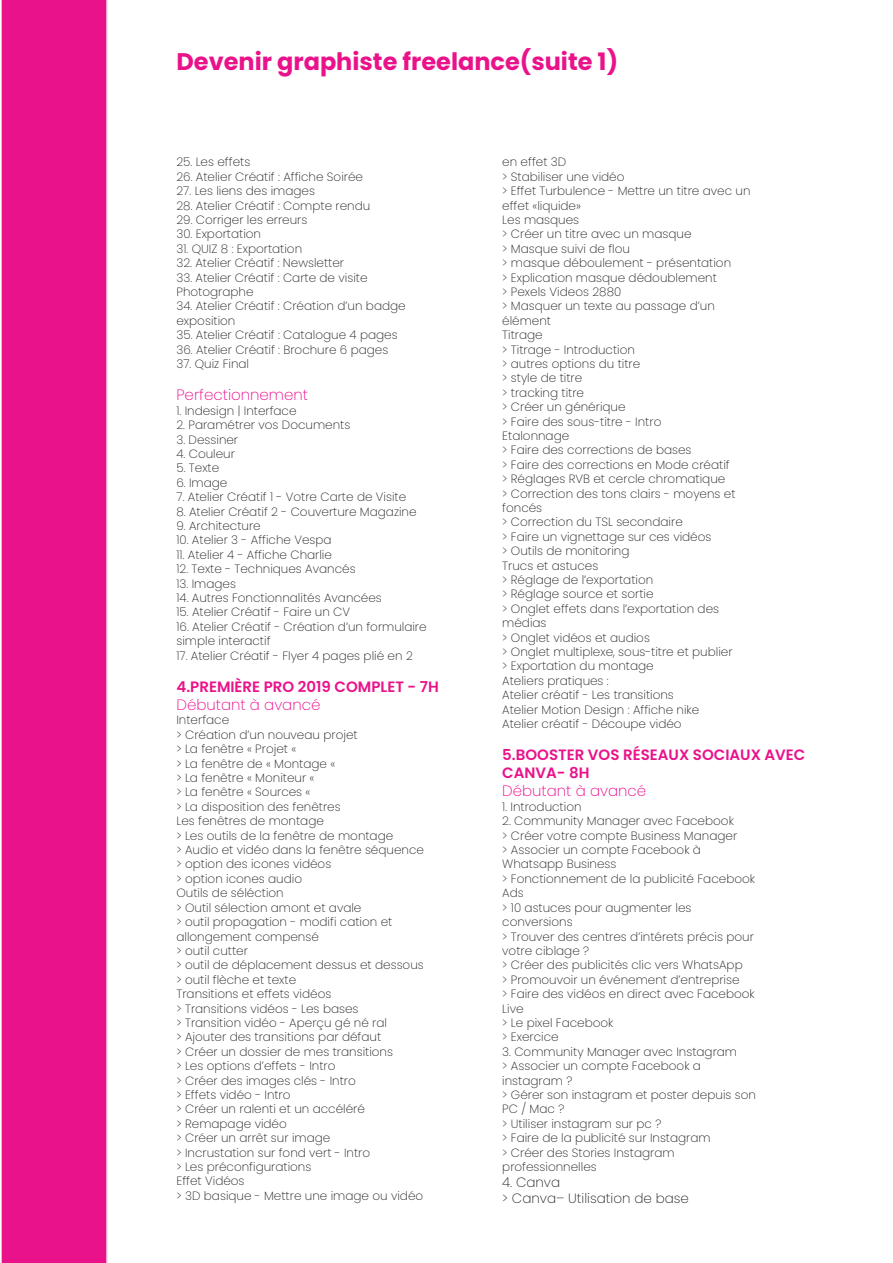
<style>
.page{position:relative;width:893px;height:1263px;background:#fff}
.page>*{position:absolute;margin:0;border:0;box-sizing:border-box;transform-origin:0 0}
.t1{font:700 24px "Poppins";color:#ea128a}
.t2{font:600 15px/18px "Poppins";color:#ea128a}
.t3{font:200 15px "Poppins";color:#ed028c}
.t4{font:200 13.5px/16.2px "Poppins";color:#231f20}
.t5{font:200 12px/14.4px "Poppins";color:#231f20}
</style>
<div class="page">
<div style="left:1px;top:0;width:107px;height:1263px;background:#ea128a"></div>
<h1 class="t1" style="left:176px;top:49px;width:443px">Devenir graphiste freelance(suite 1)</h1>
<p class="t5" style="left:176px;top:155px;width:75px">25. Les effets</p>
<p class="t5" style="left:176px;top:170px;width:188px">26. Atelier Créatif : Affiche Soirée</p>
<p class="t5" style="left:176px;top:184px;width:140px">27. Les liens des images</p>
<p class="t5" style="left:176px;top:198px;width:195px">28. Atelier Créatif : Compte rendu</p>
<p class="t5" style="left:176px;top:213px;width:132px">29. Corriger les erreurs</p>
<p class="t5" style="left:176px;top:227px;width:86px">30. Exportation</p>
<p class="t5" style="left:176px;top:242px;width:127px">31. QUIZ 8 : Exportation</p>
<p class="t5" style="left:176px;top:256px;width:169px">32. Atelier Créatif : Newsletter</p>
<p class="t5" style="left:176px;top:270px;width:193px">33. Atelier Créatif : Carte de visite<br>Photographe</p>
<p class="t5" style="left:176px;top:299px;width:231px">34. Atelier Créatif : Création d’un badge exposition</p>
<p class="t5" style="left:176px;top:328px;width:223px">35. Atelier Créatif : Catalogue 4 pages</p>
<p class="t5" style="left:176px;top:342px;width:213px">36. Atelier Créatif : Brochure 6 pages</p>
<p class="t5" style="left:176px;top:357px;width:74px">37. Quiz Final</p>
<p class="t3" style="left:176px;top:386px;width:133px">Perfectionnement</p>
<p class="t5" style="left:176px;top:404px;width:122px">1. Indesign | Interface</p>
<p class="t5" style="left:176px;top:418px;width:175px">2. Paramétrer vos Documents</p>
<p class="t5" style="left:176px;top:432px;width:63px">3. Dessiner</p>
<p class="t5" style="left:176px;top:447px;width:60px">4. Couleur</p>
<p class="t5" style="left:176px;top:461px;width:44px">5. Texte</p>
<p class="t5" style="left:176px;top:476px;width:52px">6. Image</p>
<p class="t5" style="left:176px;top:490px;width:231px">7. Atelier Créatif 1 - Votre Carte de Visite</p>
<p class="t5" style="left:176px;top:504px;width:242px">8. Atelier Créatif 2 - Couverture Magazine</p>
<p class="t5" style="left:176px;top:519px;width:86px">9. Architecture</p>
<p class="t5" style="left:176px;top:533px;width:157px">10. Atelier 3 - Affiche Vespa</p>
<p class="t5" style="left:176px;top:548px;width:157px">11. Atelier 4 - Affiche Charlie</p>
<p class="t5" style="left:176px;top:562px;width:181px">12. Texte - Techniques Avancés</p>
<p class="t5" style="left:176px;top:576px;width:61px">13. Images</p>
<p class="t5" style="left:176px;top:591px;width:207px">14. Autres Fonctionnalités Avancées</p>
<p class="t5" style="left:176px;top:605px;width:175px">15. Atelier Créatif - Faire un CV</p>
<p class="t5" style="left:176px;top:620px;width:252px">16. Atelier Créatif - Création d’un formulaire simple interactif</p>
<p class="t5" style="left:176px;top:648px;width:238px">17. Atelier Créatif - Flyer 4 pages plié en 2</p>
<p class="t2" style="left:176px;top:678px;width:264px">4.PREMIÈRE PRO 2019 COMPLET - 7H</p>
<p class="t3" style="left:176px;top:696px;width:145px">Débutant à avancé</p>
<p class="t5" style="left:176px;top:713px;width:249px">Interface<br>&gt; Création d’un nouveau projet<br>&gt; La fenêtre « Projet «<br>&gt; La fenêtre de « Montage «<br>&gt; La fenêtre « Moniteur «<br>&gt; La fenêtre « Sources «<br>&gt; La disposition des fenêtres<br>Les fenêtres de montage<br>&gt; Les outils de la fenêtre de montage<br>&gt; Audio et vidéo dans la fenêtre séquence &gt; option des icones vidéos<br>&gt; option icones audio<br>Outils de séléction<br>&gt; Outil sélection amont et avale<br>&gt; outil propagation - modifi cation et allongement compensé<br>&gt; outil cutter<br>&gt; outil de déplacement dessus et dessous &gt; outil flèche et texte<br>Transitions et effets vidéos<br>&gt; Transitions vidéos - Les bases<br>&gt; Transition vidéo - Aperçu gé né ral<br>&gt; Ajouter des transitions par défaut<br>&gt; Créer un dossier de mes transitions<br>&gt; Les options d’effets - Intro<br>&gt; Créer des images clés - Intro<br>&gt; Effets vidéo - Intro<br>&gt; Créer un ralenti et un accéléré<br>&gt; Remapage vidéo<br>&gt; Créer un arrêt sur image<br>&gt; Incrustation sur fond vert - Intro<br>&gt; Les préconfigurations<br>Effet Vidéos<br>&gt; 3D basique - Mettre une image ou vidéo</p>
<p class="t5" style="left:502px;top:155px;width:250px">en effet 3D<br>&gt; Stabiliser une vidéo<br>&gt; Effet Turbulence - Mettre un titre avec un effet «liquide»<br>Les masques<br>&gt; Créer un titre avec un masque<br>&gt; Masque suivi de flou<br>&gt; masque déboulement - présentation<br>&gt; Explication masque dédoublement<br>&gt; Pexels Videos 2880<br>&gt; Masquer un texte au passage d’un élément<br>Titrage<br>&gt; Titrage - Introduction<br>&gt; autres options du titre<br>&gt; style de titre<br>&gt; tracking titre<br>&gt; Créer un générique<br>&gt; Faire des sous-titre - Intro<br>Etalonnage<br>&gt; Faire des corrections de bases<br>&gt; Faire des corrections en Mode créatif<br>&gt; Réglages RVB et cercle chromatique<br>&gt; Correction des tons clairs - moyens et foncés<br>&gt; Correction du TSL secondaire<br>&gt; Faire un vignettage sur ces vidéos<br>&gt; Outils de monitoring<br>Trucs et astuces<br>&gt; Réglage de l’exportation<br>&gt; Réglage source et sortie<br>&gt; Onglet effets dans l’exportation des médias<br>&gt; Onglet vidéos et audios<br>&gt; Onglet multiplexe, sous-titre et publier<br>&gt; Exportation du montage<br>Ateliers pratiques :<br>Atelier créatif - Les transitions<br>Atelier Motion Design : Affiche nike<br>Atelier créatif - Découpe vidéo</p>
<p class="t2" style="left:502px;top:746px;width:305px">5.BOOSTER VOS RÉSEAUX SOCIAUX AVEC<br>CANVA- 8H</p>
<p class="t3" style="left:502px;top:782px;width:145px">Débutant à avancé</p>
<p class="t5" style="left:502px;top:800px;width:81px">1. Introduction</p>
<p class="t5" style="left:502px;top:814px;width:254px">2. Community Manager avec Facebook<br>&gt; Créer votre compte Business Manager<br>&gt; Associer un compte Facebook à<br>Whatsapp Business<br>&gt; Fonctionnement de la publicité Facebook<br>Ads<br>&gt; 10 astuces pour augmenter les conversions<br>&gt; Trouver des centres d’intérets précis pour votre ciblage ?<br>&gt; Créer des publicités clic vers WhatsApp<br>&gt; Promouvoir un événement d’entreprise<br>&gt; Faire des vidéos en direct avec Facebook<br>Live<br>&gt; Le pixel Facebook<br>&gt; Exercice</p>
<p class="t5" style="left:502px;top:1044px;width:255px">3. Community Manager avec Instagram<br>&gt; Associer un compte Facebook a instagram ?<br>&gt; Gérer son instagram et poster depuis son<br>PC / Mac ?<br>&gt; Utiliser instagram sur pc ?<br>&gt; Faire de la publicité sur Instagram<br>&gt; Créer des Stories Instagram professionnelles</p>
<p class="t4" style="left:502px;top:1174px;width:188px">4. Canva<br>&gt; Canva– Utilisation de base</p>
</div>
